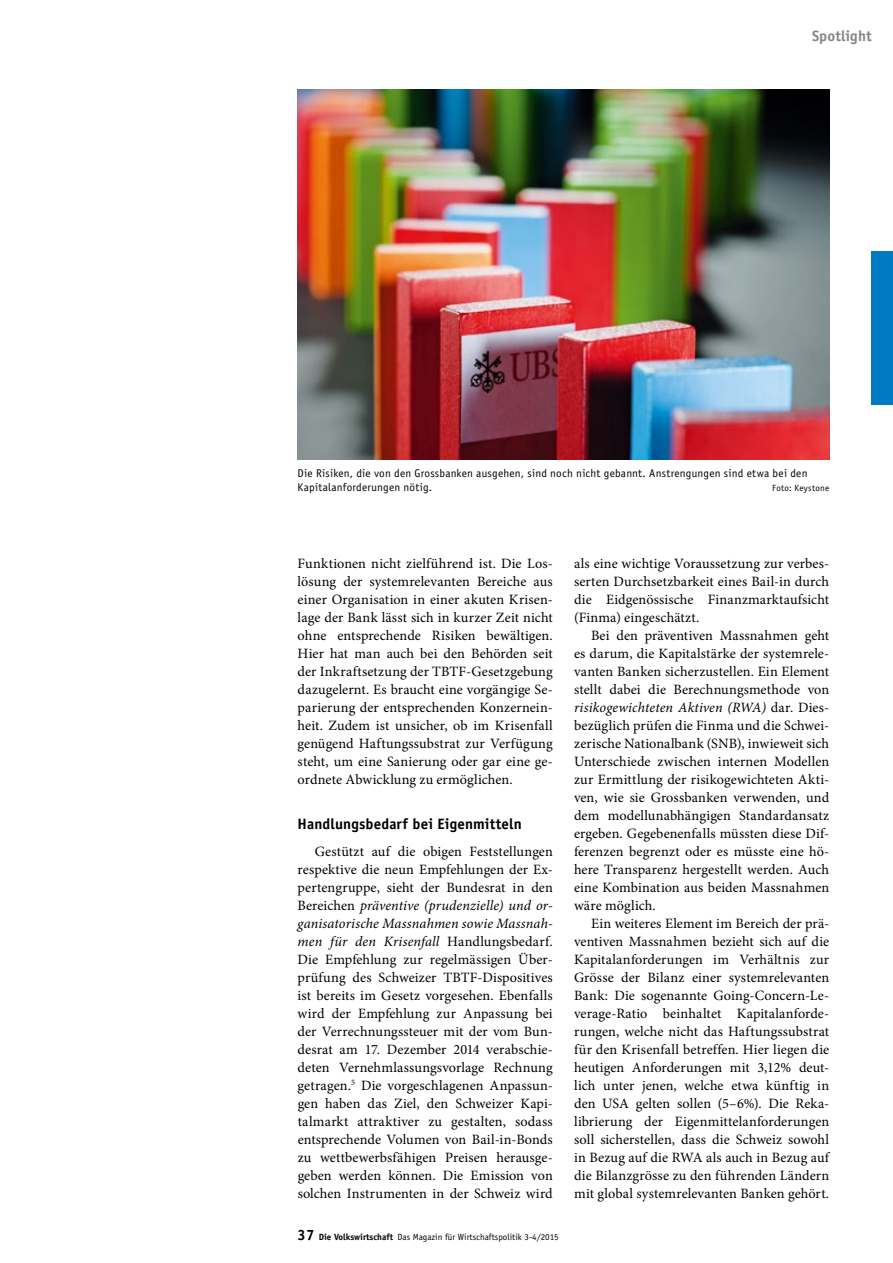
<style>
.page{position:relative;width:893px;height:1263px;background:#fff}
.page>*{position:absolute;margin:0;border:0;box-sizing:border-box;transform-origin:0 0}
.t1{font:700 15px "Officina Sans Std";letter-spacing:.01em;color:#000}
.t2{font:700 15px "Officina Sans Std";letter-spacing:.01em;color:#868786}
.t3{font:14.25px/18px "Minion Pro";letter-spacing:.005em;color:#000;text-align:justify}
.t4{font:11.25px/14.2px "Officina Sans Std";letter-spacing:.015em;color:#000}
.t5{font:9px "Officina Sans Std";color:#000}
.t6{font:9px "Officina Sans Std";letter-spacing:.03em;color:#000}
.s1{font-style:italic}
.s2{font-weight:700;font-size:15px}
.s3{font-weight:700}
</style>
<div class="page">
<div style="left:872px;top:252px;width:21px;height:153px;background:#007ac3"></div>
<img style="left:298px;top:89px;width:531px;height:370px">
<p class="t2" style="left:812px;top:26px;width:61px">Spotlight</p>
<p class="t4" style="left:298px;top:466px;width:511px">Die Risiken, die von den Grossbanken ausgehen, sind noch nicht gebannt. Anstrengungen sind etwa bei den<br>Kapitalanforderungen nötig.</p>
<p class="t6" style="left:772px;top:483px;width:58px">Foto: Keystone</p>
<p class="t3" style="left:298px;top:554px;width:257px">Funktionen nicht zielführend ist. Die Los&shy;lösung der systemrelevanten Bereiche aus einer Organisation in einer akuten Krisen&shy;lage der Bank lässt sich in kurzer Zeit nicht ohne entsprechende Risiken bewältigen.<br>Hier hat man auch bei den Behörden seit der Inkraftsetzung der TBTF-Gesetzgebung dazugelernt. Es braucht eine vorgängige Se&shy;parierung der entsprechenden Konzernein&shy;heit. Zudem ist unsicher, ob im Krisenfall genügend Haftungssubstrat zur Verfügung steht, um eine Sanierung oder gar eine ge&shy;ordnete Abwicklung zu ermöglichen.</p>
<p class="t1" style="left:298px;top:814px;width:226px">Handlungsbedarf bei Eigenmitteln</p>
<p class="t3" style="left:298px;top:842px;width:257px;text-indent:17px">Gestützt auf die obigen Feststellungen respektive die neun Empfehlungen der Ex&shy;pertengruppe, sieht der Bundesrat in den Bereichen <span class="s1">präventive (prudenzielle) und or&shy;ganisatorische Massnahmen sowie Massnah&shy;men für den Krisenfall</span> Handlungsbedarf.<br>Die Empfehlung zur regelmässigen Über&shy;prüfung des Schweizer TBTF-Dispositives ist bereits im Gesetz vorgesehen. Ebenfalls wird der Empfehlung zur Anpassung bei der Verrechnungssteuer mit der vom Bun&shy;desrat am 17. Dezember 2014 verabschie&shy;deten Vernehmlassungsvorlage Rechnung getragen.<sup>5</sup> Die vorgeschlagenen Anpassun&shy;gen haben das Ziel, den Schweizer Kapi&shy;talmarkt attraktiver zu gestalten, sodass entsprechende Volumen von Bail-in-Bonds zu wettbewerbsfähigen Preisen herausge&shy;geben werden können. Die Emission von solchen Instrumenten in der Schweiz wird</p>
<p class="t5" style="left:298px;top:1231px;width:263px"><span class="s2">37</span> <span class="s3">Die Volkswirtschaft</span> Das Magazin für Wirtschaftspolitik 3-4/2015</p>
<p class="t3" style="left:574px;top:554px;width:257px">als eine wichtige Voraussetzung zur verbes&shy;serten Durchsetzbarkeit eines Bail-in durch die Eidgenössische Finanzmarktaufsicht (Finma) eingeschätzt.</p>
<p class="t3" style="left:574px;top:626px;width:257px;text-indent:17px">Bei den präventiven Massnahmen geht es darum, die Kapitalstärke der systemrele&shy;vanten Banken sicherzustellen. Ein Element stellt dabei die Berechnungsmethode von <span class="s1">risikogewichteten Aktiven (RWA)</span> dar. Dies&shy;bezüglich prüfen die Finma und die Schwei&shy;zerische Nationalbank (SNB), inwieweit sich Unterschiede zwischen internen Modellen zur Ermittlung der risikogewichteten Akti&shy;ven, wie sie Grossbanken verwenden, und dem modellunabhängigen Standardansatz ergeben. Gegebenenfalls müssten diese Dif&shy;ferenzen begrenzt oder es müsste eine hö&shy;here Transparenz hergestellt werden. Auch eine Kombination aus beiden Massnahmen wäre möglich.</p>
<p class="t3" style="left:574px;top:914px;width:257px;text-indent:17px">Ein weiteres Element im Bereich der prä&shy;ventiven Massnahmen bezieht sich auf die Kapitalanforderungen im Verhältnis zur Grösse der Bilanz einer systemrelevanten Bank: Die sogenannte Going-Concern-Le&shy;verage-Ratio beinhaltet Kapitalanforde&shy;rungen, welche nicht das Haftungssubstrat für den Krisenfall betreffen. Hier liegen die heutigen Anforderungen mit 3,12% deut&shy;lich unter jenen, welche etwa künftig in den USA gelten sollen (5–6%). Die Reka&shy;librierung der Eigenmittelanforderungen soll sicherstellen, dass die Schweiz sowohl in Bezug auf die RWA als auch in Bezug auf die Bilanzgrösse zu den führenden Ländern mit global systemrelevanten Banken gehört.</p>
</div>
